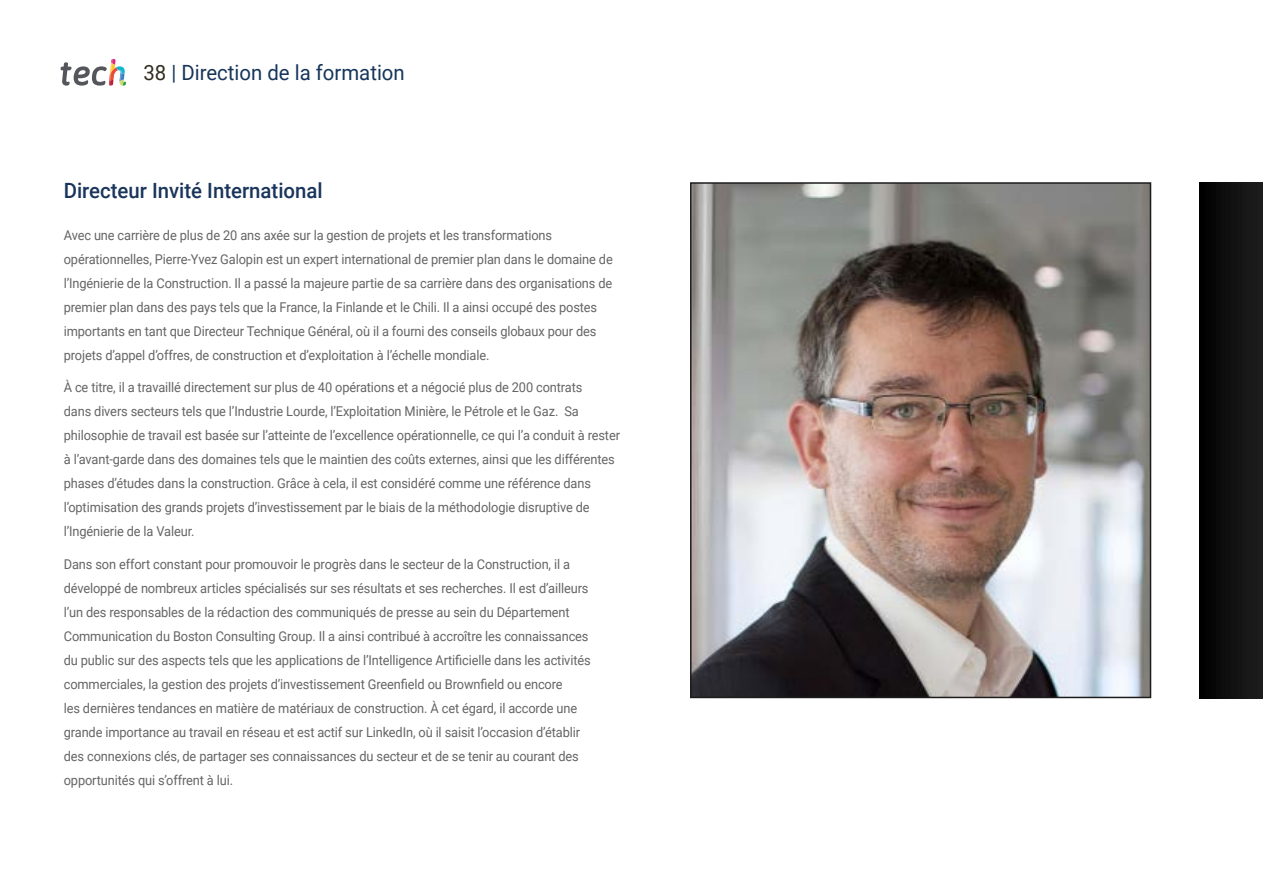
<style>
.page{position:relative;width:1263px;height:893px;background:#fff}
.page>*{position:absolute;margin:0;border:0;box-sizing:border-box;transform-origin:0 0}
.t1{font:500 21px "Roboto";color:#19355b}
.t2{font:21px "Roboto";color:#17355b}
.t3{font:13.5px/24px "Roboto";letter-spacing:-.01em;color:#656565;scale:.95 1}
.s1{color:#312e20}
</style>
<div class="page">
<img style="left:693px;top:185px;width:455px;height:510px">
<div style="left:690px;top:182px;width:461px;height:516px;border:2px solid #1d1c1d"></div>
<svg style="left:61px;top:59px;width:65px;height:27px"></svg>
<div style="left:1199px;top:182px;width:64px;height:516px;background:linear-gradient(to right,#000,#1e1e1f)"></div>
<h1 class="t2" style="left:144px;top:57px;width:263px"><span class="s1">38</span> | Direction de la formation</h1>
<h1 class="t1" style="left:64px;top:176px;width:260px">Directeur Invité International</h1>
<p class="t3" style="left:64px;top:222px;width:579px">Avec une carrière de plus de 20 ans axée sur la gestion de projets et les transformations opérationnelles, Pierre-Yvez Galopin est un expert international de premier plan dans le domaine de l’Ingénierie de la Construction. Il a passé la majeure partie de sa carrière dans des organisations de premier plan dans des pays tels que la France, la Finlande et le Chili. Il a ainsi occupé des postes importants en tant que Directeur Technique Général, où il a fourni des conseils globaux pour des projets d’appel d’offres, de construction et d’exploitation à l’échelle mondiale.</p>
<p class="t3" style="left:64px;top:375px;width:587px">À ce titre, il a travaillé directement sur plus de 40 opérations et a négocié plus de 200 contrats<br>dans divers secteurs tels que l’Industrie Lourde, l’Exploitation Minière, le Pétrole et le Gaz. Sa philosophie de travail est basée sur l’atteinte de l’excellence opérationnelle, ce qui l’a conduit à rester à l’avant-garde dans des domaines tels que le maintien des coûts externes, ainsi que les différentes phases d’études dans la construction. Grâce à cela, il est considéré comme une référence dans l’optimisation des grands projets d’investissement par le biais de la méthodologie disruptive de l’Ingénierie de la Valeur.</p>
<p class="t3" style="left:64px;top:551px;width:556px">Dans son effort constant pour promouvoir le progrès dans le secteur de la Construction, il a développé de nombreux articles spécialisés sur ses résultats et ses recherches. Il est d’ailleurs l’un des responsables de la rédaction des communiqués de presse au sein du Département Communication du Boston Consulting Group. Il a ainsi contribué à accroître les connaissances du public sur des aspects tels que les applications de l’Intelligence Artificielle dans les activités commerciales, la gestion des projets d’investissement Greenfield ou Brownfield ou encore<br>les dernières tendances en matière de matériaux de construction. À cet égard, il accorde une grande importance au travail en réseau et est actif sur LinkedIn, où il saisit l’occasion d’établir des connexions clés, de partager ses connaissances du secteur et de se tenir au courant des opportunités qui s’offrent à lui.</p>
</div>
